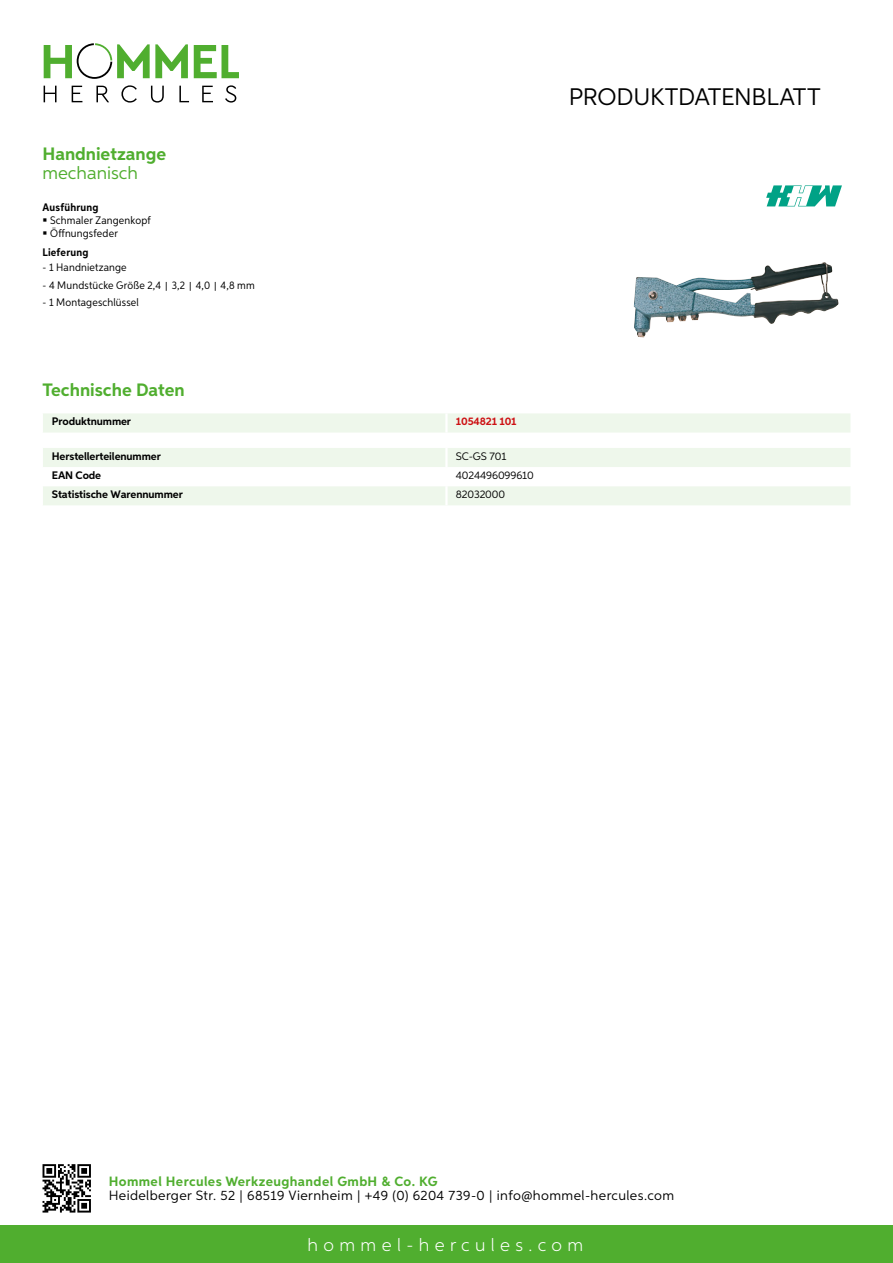
<style>
.page{position:relative;width:893px;height:1263px;background:#fff}
.page>*{position:absolute;margin:0;border:0;box-sizing:border-box;transform-origin:0 0}
.t1{font:24px "Aspira";letter-spacing:-.01em;color:#000}
.t2{font:700 18px "Aspira";color:#50ae2f}
.t3{font:300 18px "Aspira";letter-spacing:.3em;color:#fff}
.t4{font:18px "Aspira";color:#50ae2f}
.t5{font:13.5px "Aspira";letter-spacing:.03em;color:#000}
.t6{font:700 13.5px "Aspira";letter-spacing:.03em;color:#50ae2f}
.t7{font:10.95px/12.8px "Aspira Nar";letter-spacing:.015em;color:#000}
.t8{font:700 10.95px "Aspira";letter-spacing:-.01em;color:#000}
.t9{font:10.95px "Aspira";letter-spacing:-.01em;color:#000}
.t10{font:700 10.95px "Aspira Nar";letter-spacing:.02em;color:#000}
.t11{font:700 10.95px "Aspira";letter-spacing:-.01em;color:#cd1013}
.s1{font-family:"Wuerth Global";font-size:10.5px}
</style>
<div class="page">
<div style="left:0;top:1226px;width:893px;height:37px;background:#50ae2f"></div>
<svg style="left:43px;top:1164px;width:48px;height:48px"></svg>
<svg style="left:194px;top:45px;width:45px;height:33px"></svg>
<svg style="left:44px;top:43px;width:144px;height:36px"></svg>
<svg style="left:44px;top:86px;width:13px;height:16px"></svg>
<svg style="left:72px;top:86px;width:10px;height:16px"></svg>
<svg style="left:96px;top:86px;width:13px;height:16px"></svg>
<svg style="left:121px;top:85px;width:16px;height:18px"></svg>
<svg style="left:151px;top:86px;width:13px;height:17px"></svg>
<svg style="left:179px;top:86px;width:10px;height:16px"></svg>
<svg style="left:202px;top:86px;width:11px;height:16px"></svg>
<svg style="left:225px;top:85px;width:11px;height:18px"></svg>
<div style="left:43px;top:413px;width:807px;height:20px;background:#eef7eb"></div>
<hr style="left:445px;top:413px;width:3px;height:20px;background:#fff">
<svg style="left:43px;top:448px;width:807px;height:57px"></svg>
<hr style="left:445px;top:486px;width:3px;height:19px;background:#fff">
<img style="left:634px;top:262px;width:205px;height:75px">
<svg style="left:766px;top:185px;width:76px;height:21px"></svg>
<h2 class="t2" style="left:43px;top:142px;width:125px">Handnietzange</h2>
<h2 class="t4" style="left:43px;top:162px;width:97px">mechanisch</h2>
<p class="t10" style="left:43px;top:201px;width:58px">Ausführung</p>
<p class="t7" style="left:50px;top:214px;width:102px">Schmaler Zangenkopf<br>Öffnungsfeder</p>
<p class="t10" style="left:43px;top:246px;width:47px">Lieferung</p>
<p class="t7" style="left:43px;top:261px;width:86px">- 1 Handnietzange</p>
<p class="t7" style="left:43px;top:278px;width:214px">- 4 Mundstücke Größe 2,4 <span class="s1">|</span> 3,2 <span class="s1">|</span> 4,0 <span class="s1">|</span> 4,8 mm</p>
<p class="t7" style="left:43px;top:296px;width:98px">- 1 Montageschlüssel</p>
<h2 class="t2" style="left:43px;top:379px;width:144px">Technische Daten</h2>
<p class="t8" style="left:52px;top:415px;width:81px">Produktnummer</p>
<p class="t11" style="left:456px;top:415px;width:62px">1054821 101</p>
<p class="t8" style="left:52px;top:449px;width:111px">Herstellerteilenummer</p>
<p class="t9" style="left:456px;top:449px;width:52px">SC-GS 701</p>
<p class="t8" style="left:52px;top:468px;width:51px">EAN Code</p>
<p class="t9" style="left:456px;top:469px;width:79px">4024496099610</p>
<p class="t8" style="left:52px;top:488px;width:132px">Statistische Warennummer</p>
<p class="t9" style="left:456px;top:488px;width:51px">82032000</p>
<h1 class="t1" style="left:569px;top:82px;width:253px">Produktdatenblatt</h1>
<p class="t6" style="left:109px;top:1172px;width:330px">Hommel Hercules Werkzeughandel GmbH &amp; Co. KG</p>
<p class="t5" style="left:109px;top:1187px;width:567px">Heidelberger Str. 52 | 68519 Viernheim | +49 (0) 6204 739-0 | info@hommel-hercules.com</p>
<h2 class="t3" style="left:307px;top:1234px;width:277px">hommel-hercules.com</h2>
</div>
